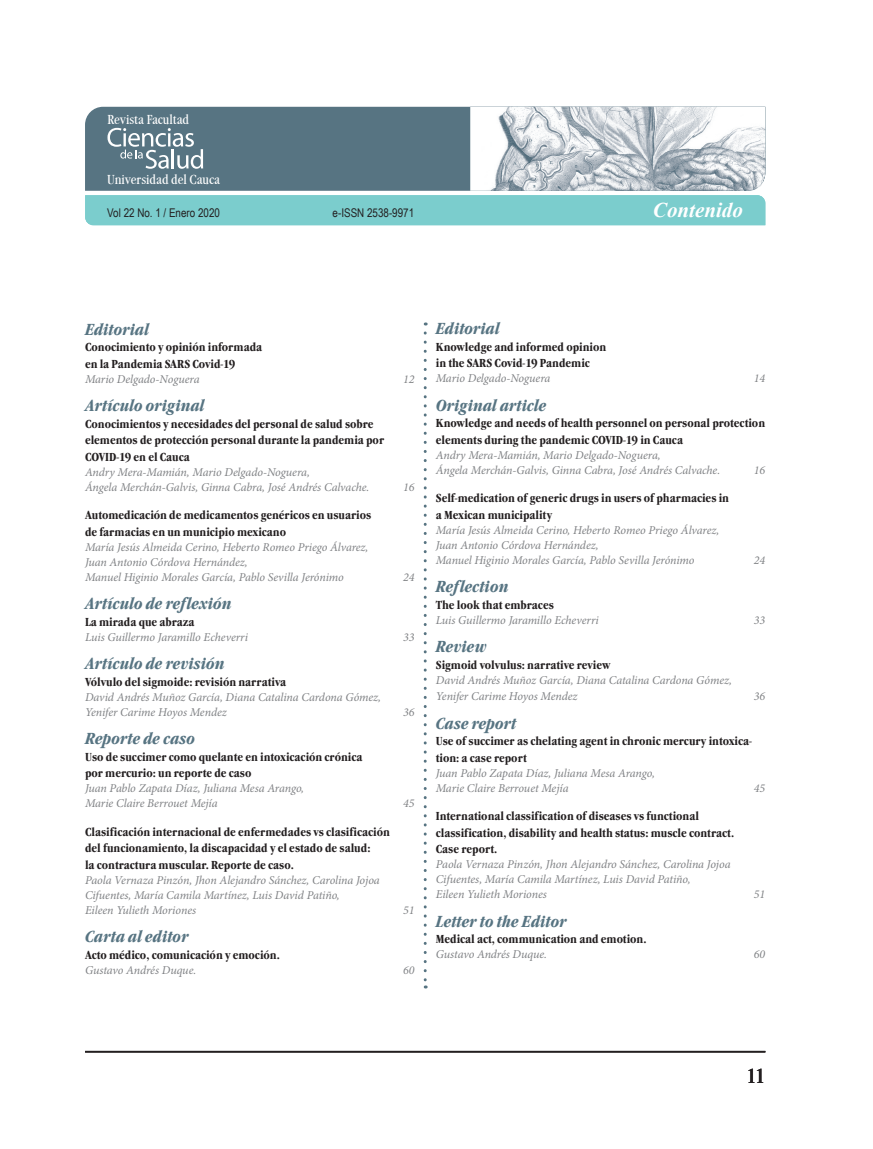
<style>
.page{position:relative;width:873px;height:1149px;background:#fff}
.page>*{position:absolute;margin:0;border:0;box-sizing:border-box;transform-origin:0 0}
.t1{font:italic 700 21px "Times New Roman";color:#fff}
.t2{font:italic 700 condensed 21px "Garamond Itc TEE";color:#fff}
.t3{font:condensed 21px "Garamond Itc TEE";color:#231f20}
.t4{font:italic 700 condensed 16.5px "Garamond Itc TEE";color:#577482}
.t5{font:condensed 13.5px "Garamond Itc TEE";color:#fff}
.t6{font:italic 12px/15px "Minion Pro";letter-spacing:-.005em;color:#808285}
.t7{font:700 condensed 12px/16.5px "Garamond Itc TEE";color:#231f20}
.t8{font:12px "Arial Narrow";color:#231f20}
.t9{font:10.5px "Arial Narrow";color:#231f20}
</style>
<div class="page">
<div style="left:85px;top:107px;width:385px;height:84px;background:#577482"></div>
<svg style="left:107px;top:128px;width:96px;height:41px;background:#7e949f"></svg>
<div style="left:85px;top:195px;width:680px;height:30px;background:#7bcdcd"></div>
<img style="left:470px;top:107px;width:295px;height:84px">
<hr style="left:85px;top:1051px;width:680px;height:1px;background:#231f20">
<svg style="left:424px;top:333px;width:3px;height:656px"></svg>
<p class="t5" style="left:107px;top:111px;width:83px">Revista Facultad</p>
<p class="t5" style="left:107px;top:172px;width:114px">Universidad del Cauca</p>
<p class="t9" style="left:108px;top:205px;width:98px">Vol 19 No. 1 / Junio 2017</p>
<h1 class="t1" style="left:653px;top:198px;width:91px">Contenido</h1>
<h1 class="t2" style="left:649px;top:198px;width:73px">Conteni</h1>
<p class="t8" style="left:107px;top:205px;width:114px">Vol 22 No. 1 / Enero 2020</p>
<p class="t8" style="left:333px;top:205px;width:83px">e-ISSN 2538-9971</p>
<h2 class="t4" style="left:85px;top:319px;width:66px">Editorial</h2>
<p class="t7" style="left:85px;top:339px;width:179px">Conocimiento y opinión informada en la Pandemia SARS Covid-19</p>
<p class="t6" style="left:85px;top:371px;width:116px">Mario Delgado-Noguera</p>
<p class="t6" style="left:403px;top:371px;width:13px">12</p>
<h2 class="t4" style="left:85px;top:396px;width:121px">Artículo original</h2>
<p class="t7" style="left:85px;top:416px;width:301px">Conocimientos y necesidades del personal de salud sobre elementos de protección personal durante la pandemia por<br>COVID-19 en el Cauca</p>
<p class="t6" style="left:85px;top:464px;width:286px">Andry Mera-Mamián, Mario Delgado-Noguera,<br>Ángela Merchán-Galvis, Ginna Cabra, José Andrés Calvache.</p>
<p class="t6" style="left:403px;top:479px;width:13px">16</p>
<p class="t7" style="left:85px;top:507px;width:288px">Automedicación de medicamentos genéricos en usuarios de farmacias en un municipio mexicano</p>
<p class="t6" style="left:85px;top:539px;width:285px">María Jesús Almeida Cerino, Heberto Romeo Priego Álvarez,<br>Juan Antonio Córdova Hernández,<br>Manuel Higinio Morales García, Pablo Sevilla Jerónimo</p>
<p class="t6" style="left:403px;top:569px;width:13px">24</p>
<h2 class="t4" style="left:85px;top:594px;width:148px">Artículo de reflexión</h2>
<p class="t7" style="left:85px;top:614px;width:111px">La mirada que abraza</p>
<p class="t6" style="left:85px;top:629px;width:165px">Luis Guillermo Jaramillo Echeverri</p>
<p class="t6" style="left:403px;top:629px;width:13px">33</p>
<h2 class="t4" style="left:85px;top:654px;width:141px">Artículo de revisión</h2>
<p class="t7" style="left:85px;top:674px;width:203px">Vólvulo del sigmoide: revisión narrativa</p>
<p class="t6" style="left:85px;top:689px;width:298px">David Andrés Muñoz García, Diana Catalina Cardona Gómez,<br>Yenifer Carime Hoyos Mendez</p>
<p class="t6" style="left:403px;top:704px;width:13px">36</p>
<h2 class="t4" style="left:85px;top:729px;width:112px">Reporte de caso</h2>
<p class="t7" style="left:85px;top:749px;width:279px">Uso de succimer como quelante en intoxicación crónica por mercurio: un reporte de caso</p>
<p class="t6" style="left:85px;top:781px;width:221px">Juan Pablo Zapata Díaz, Juliana Mesa Arango,<br>Marie Claire Berrouet Mejía</p>
<p class="t7" style="left:85px;top:824px;width:306px">Clasificación internacional de enfermedades vs clasificación del funcionamiento, la discapacidad y el estado de salud:<br>la contractura muscular. Reporte de caso.</p>
<p class="t6" style="left:85px;top:872px;width:296px">Paola Vernaza Pinzón, Jhon Alejandro Sánchez, Carolina Jojoa<br>Cifuentes, María Camila Martínez, Luis David Patiño,<br>Eileen Yulieth Moriones</p>
<p class="t6" style="left:403px;top:796px;width:13px">45</p>
<p class="t6" style="left:403px;top:902px;width:13px">51</p>
<h2 class="t4" style="left:85px;top:927px;width:105px">Carta al editor</h2>
<p class="t7" style="left:85px;top:947px;width:196px">Acto médico, comunicación y emoción.</p>
<p class="t6" style="left:85px;top:962px;width:113px">Gustavo Andrés Duque.</p>
<p class="t6" style="left:403px;top:962px;width:13px">60</p>
<h2 class="t4" style="left:436px;top:319px;width:66px">Editorial</h2>
<p class="t7" style="left:436px;top:339px;width:172px">Knowledge and informed opinion in the SARS Covid-19 Pandemic</p>
<p class="t6" style="left:436px;top:371px;width:116px">Mario Delgado-Noguera</p>
<p class="t6" style="left:754px;top:371px;width:13px">14</p>
<h2 class="t4" style="left:436px;top:396px;width:112px">Original article</h2>
<p class="t7" style="left:436px;top:415px;width:331px">Knowledge and needs of health personnel on personal protection elements during the pandemic COVID-19 in Cauca</p>
<p class="t6" style="left:436px;top:447px;width:286px">Andry Mera-Mamián, Mario Delgado-Noguera,<br>Ángela Merchán-Galvis, Ginna Cabra, José Andrés Calvache.</p>
<p class="t6" style="left:754px;top:462px;width:13px">16</p>
<p class="t7" style="left:436px;top:490px;width:295px">Self-medication of generic drugs in users of pharmacies in a Mexican municipality</p>
<p class="t6" style="left:436px;top:522px;width:285px">María Jesús Almeida Cerino, Heberto Romeo Priego Álvarez,<br>Juan Antonio Córdova Hernández,<br>Manuel Higinio Morales García, Pablo Sevilla Jerónimo</p>
<p class="t6" style="left:754px;top:552px;width:13px">24</p>
<h2 class="t4" style="left:436px;top:577px;width:74px">Reflection</h2>
<p class="t7" style="left:436px;top:597px;width:120px">The look that embraces</p>
<p class="t6" style="left:436px;top:612px;width:165px">Luis Guillermo Jaramillo Echeverri</p>
<p class="t6" style="left:754px;top:612px;width:13px">33</p>
<h2 class="t4" style="left:436px;top:637px;width:52px">Review</h2>
<p class="t7" style="left:436px;top:657px;width:176px">Sigmoid volvulus: narrative review</p>
<p class="t6" style="left:436px;top:672px;width:298px;line-height:16.5px">David Andrés Muñoz García, Diana Catalina Cardona Gómez,<br>Yenifer Carime Hoyos Mendez</p>
<p class="t6" style="left:754px;top:689px;width:13px">36</p>
<h2 class="t4" style="left:436px;top:714px;width:82px">Case report</h2>
<p class="t7" style="left:436px;top:733px;width:318px">Use of succimer as chelating agent in chronic mercury intoxica&shy;tion: a case report</p>
<p class="t6" style="left:436px;top:765px;width:221px">Juan Pablo Zapata Díaz, Juliana Mesa Arango,<br>Marie Claire Berrouet Mejía</p>
<p class="t6" style="left:754px;top:780px;width:13px">45</p>
<p class="t7" style="left:436px;top:808px;width:300px">International classification of diseases vs functional classification, disability and health status: muscle contract.<br>Case report.</p>
<p class="t6" style="left:436px;top:857px;width:296px">Paola Vernaza Pinzón, Jhon Alejandro Sánchez, Carolina Jojoa<br>Cifuentes, María Camila Martínez, Luis David Patiño,<br>Eileen Yulieth Moriones</p>
<p class="t6" style="left:754px;top:887px;width:13px">51</p>
<h2 class="t4" style="left:436px;top:912px;width:132px">Letter to the Editor</h2>
<p class="t7" style="left:436px;top:931px;width:212px">Medical act, communication and emotion.</p>
<p class="t6" style="left:436px;top:947px;width:113px">Gustavo Andrés Duque.</p>
<p class="t6" style="left:754px;top:947px;width:13px">60</p>
<h1 class="t3" style="left:746px;top:1063px;width:21px">11</h1>
</div>
